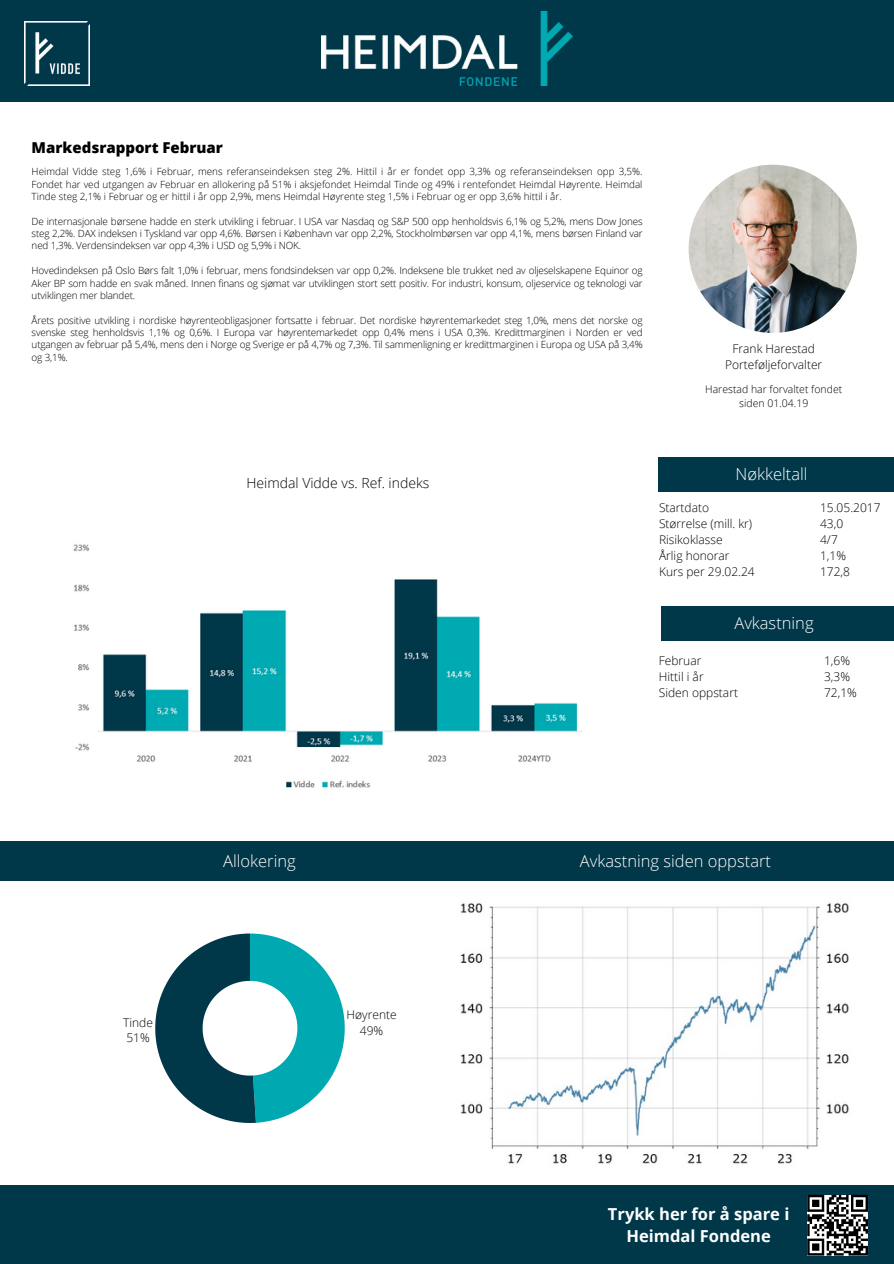
<style>
.page{position:relative;width:894px;height:1264px;background:#fff}
.page>*{position:absolute;margin:0;border:0;box-sizing:border-box;transform-origin:0 0}
.t1{font:300 16.5px "Open Sans";color:#fff}
.t2{font:700 16.5px/22.5px "Open Sans";color:#fff;text-align:center}
.t3{font:800 15px "Open Sans";color:#000}
.t4{font:300 13.95px "Open Sans";color:#000}
.t5{font:300 12px/16px "Open Sans";color:#000}
.t6{font:300 10.5px "Open Sans";color:#000}
.t7{font:300 9.9px/12.3px "Open Sans";letter-spacing:-.015em;color:#000;text-align:justify}
</style>
<div class="page">
<div style="left:0;top:0;width:893px;height:102px;background:#003749"></div>
<img style="left:321px;top:11px;width:251px;height:74px">
<div style="left:0;top:1185px;width:893px;height:78px;background:#003749"></div>
<svg style="left:807px;top:1194px;width:60px;height:61px;background:#737474"></svg>
<div style="left:0;top:841px;width:893px;height:39px;background:#003749"></div>
<div style="left:661px;top:606px;width:232px;height:34px;background:#003749"></div>
<div style="left:658px;top:457px;width:235px;height:34px;background:#003749"></div>
<svg style="left:155px;top:933px;width:189px;height:189px"></svg>
<img style="left:688px;top:165px;width:168px;height:168px;border-radius:50%">
<img style="left:25px;top:21px;width:64px;height:65px">
<img style="left:73px;top:544px;width:510px;height:244px">
<img style="left:460px;top:903px;width:389px;height:261px">
<h2 class="t3" style="left:32px;top:137px;width:193px">Markedsrapport Februar</h2>
<p class="t7" style="left:32px;top:165px;width:612px">Heimdal Vidde steg 1,6% i Februar, mens referanseindeksen steg 2%. Hittil i år er fondet opp 3,3% og referanseindeksen opp 3,5%.<br>Fondet har ved utgangen av Februar en allokering på 51% i aksjefondet Heimdal Tinde og 49% i rentefondet Heimdal Høyrente. Heimdal Tinde steg 2,1% i Februar og er hittil i år opp 2,9%, mens Heimdal Høyrente steg 1,5% i Februar og er opp 3,6% hittil i år.</p>
<h3 class="t7" style="left:32px;top:215px;width:612px">De internasjonale børsene hadde en sterk utvikling i februar. I USA var Nasdaq og S&amp;P 500 opp henholdsvis 6,1% og 5,2%, mens Dow Jones steg 2,2%. DAX indeksen i Tyskland var opp 4,6%. Børsen i København var opp 2,2%, Stockholmbørsen var opp 4,1%, mens børsen Finland var ned 1,3%. Verdensindeksen var opp 4,3% i USD og 5,9% i NOK.</h3>
<p class="t7" style="left:32px;top:264px;width:612px">Hovedindeksen på Oslo Børs falt 1,0% i februar, mens fondsindeksen var opp 0,2%. Indeksene ble trukket ned av oljeselskapene Equinor og Aker BP som hadde en svak måned. Innen finans og sjømat var utviklingen stort sett positiv. For industri, konsum, oljeservice og teknologi var utviklingen mer blandet.</p>
<p class="t7" style="left:32px;top:314px;width:612px">Årets positive utvikling i nordiske høyrenteobligasjoner fortsatte i februar. Det nordiske høyrentemarkedet steg 1,0%, mens det norske og svenske steg henholdsvis 1,1% og 0,6%. I Europa var høyrentemarkedet opp 0,4% mens i USA 0,3%. Kredittmarginen i Norden er ved utgangen av februar på 5,4%, mens den i Norge og Sverige er på 4,7% og 7,3%. Til sammenligning er kredittmarginen i Europa og USA på 3,4% og 3,1%.</p>
<h2 class="t5" style="left:725px;top:340px;width:98px;text-align:center">Frank Harestad<br>Porteføljeforvalter</h2>
<p class="t6" style="left:705px;top:382px;width:138px">Harestad har forvaltet fondet</p>
<h1 class="t6" style="left:739px;top:396px;width:71px">siden 01.04.19</h1>
<h4 class="t4" style="left:246px;top:473px;width:184px">Heimdal Vidde vs. Ref. indeks</h4>
<h1 class="t1" style="left:735px;top:462px;width:73px">Nøkkeltall</h1>
<h4 class="t5" style="left:658px;top:499px;width:97px">Startdato<br>Størrelse (mill. kr)<br>Risikoklasse<br>Årlig honorar<br>Kurs per 29.02.24</h4>
<h2 class="t5" style="left:819px;top:499px;width:62px">15.05.2017<br>43,0<br>4/7<br>1,1%<br>172,8</h2>
<p class="t1" style="left:734px;top:611px;width:81px">Avkastning</p>
<h2 class="t5" style="left:658px;top:652px;width:81px">Februar<br>Hittil i år<br>Siden oppstart</h2>
<h4 class="t5" style="left:823px;top:652px;width:34px">1,6%<br>3,3%<br>72,1%</h4>
<h4 class="t1" style="left:223px;top:849px;width:74px">Allokering</h4>
<p class="t5" style="left:123px;top:1015px;width:31px;line-height:14.9px">Tinde<br>51%</p>
<p class="t5" style="left:346px;top:1006px;width:52px;text-align:center">Høyrente<br>49%</p>
<p class="t1" style="left:579px;top:849px;width:192px">Avkastning siden oppstart</p>
<p class="t2" style="left:607px;top:1201px;width:183px">Trykk her for å spare i<br>Heimdal Fondene</p>
</div>
